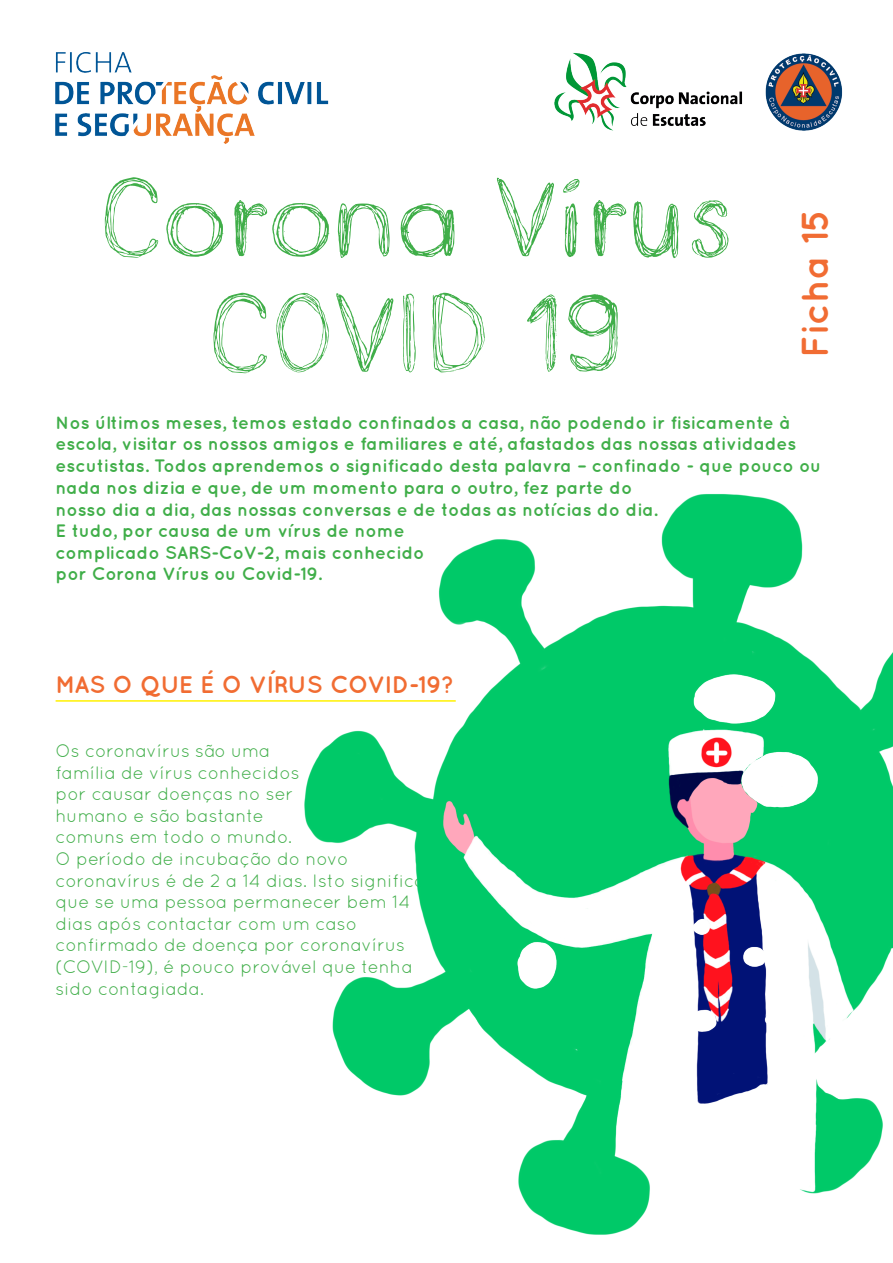
<style>
.page{position:relative;width:893px;height:1263px;background:#fff}
.page>*{position:absolute;margin:0;border:0;box-sizing:border-box;transform-origin:0 0}
.t1{font:111px "Doodle Pen";color:#40ae49}
.t2{font:700 37.5px "Quicksand";color:#f16c33}
.t3{font:700 24px "Quicksand";letter-spacing:-.015em;color:#f16c32}
.t4{font:700 18px/21.6px "Quicksand";color:#40ae49}
.t5{font:18px "Quicksand";color:#40ae49}
</style>
<div class="page">
<img style="left:55px;top:53px;width:788px;height:91px">
<hr style="left:56px;top:700px;width:400px;height:2px;background:#fff101">
<img style="left:88px;top:494px;width:805px;height:741px">
<p class="t1" style="left:96px;top:161px;width:639px">Corona Vírus</p>
<p class="t1" style="left:205px;top:276px;width:422px">COVID 19</p>
<p class="t2" style="left:792px;top:358px;width:150px;rotate:-90deg">Ficha 15</p>
<p class="t4" style="left:56px;top:411px;width:735px">Nos últimos meses, temos estado confinados a casa, não podendo ir fisicamente à</p>
<p class="t4" style="left:56px;top:433px;width:742px">escola, visitar os nossos amigos e familiares e até, afastados das nossas atividades</p>
<p class="t4" style="left:56px;top:454px;width:767px">escutistas. Todos aprendemos o significado desta palavra – confinado - que pouco ou</p>
<p class="t4" style="left:56px;top:476px;width:604px">nada nos dizia e que, de um momento para o outro, fez parte do nosso dia a dia, das nossas conversas e de todas as notícias do dia.<br>E tudo, por causa de um vírus de nome</p>
<p class="t4" style="left:56px;top:541px;width:370px">complicado SARS-CoV-2, mais conhecido</p>
<p class="t4" style="left:56px;top:563px;width:268px">por Corona Vírus ou Covid-19.</p>
<p class="t3" style="left:56px;top:670px;width:400px">MAS O QUE É O VÍRUS COVID-19?</p>
<p class="t5" style="left:56px;top:740px;width:216px">Os coronavírus são uma</p>
<p class="t5" style="left:56px;top:762px;width:245px">família de vírus conhecidos</p>
<p class="t5" style="left:56px;top:784px;width:239px">por causar doenças no ser</p>
<p class="t5" style="left:56px;top:805px;width:210px">humano e são bastante</p>
<p class="t5" style="left:56px;top:827px;width:238px">comuns em todo o mundo.</p>
<p class="t5" style="left:56px;top:848px;width:294px">O período de incubação do novo</p>
<p class="t5" style="left:56px;top:870px;width:371px">coronavírus é de 2 a 14 dias. Isto significa</p>
<p class="t5" style="left:56px;top:892px;width:356px">que se uma pessoa permanecer bem 14</p>
<p class="t5" style="left:56px;top:913px;width:303px">dias após contactar com um caso</p>
<p class="t5" style="left:56px;top:935px;width:351px">confirmado de doença por coronavírus</p>
<p class="t5" style="left:56px;top:956px;width:359px">(COVID-19), é pouco provável que tenha</p>
<p class="t5" style="left:56px;top:978px;width:150px">sido contagiada.</p>
</div>
